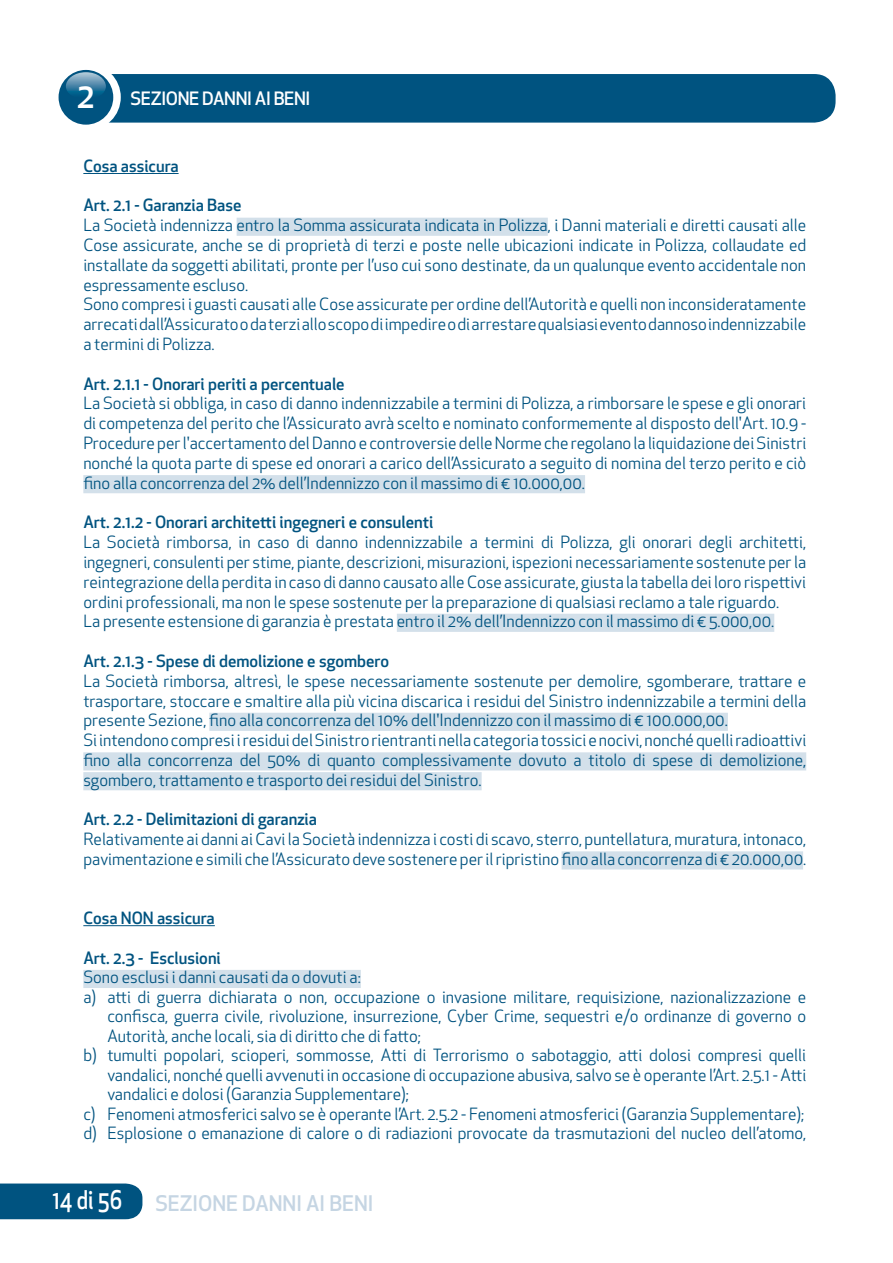
<style>
.page{position:relative;width:893px;height:1263px;background:#fff}
.page>*{position:absolute;margin:0;border:0;box-sizing:border-box;transform-origin:0 0}
.t1{font:500 34.2px "Apex New";color:#fff}
.t2{font:500 25.2px "Apex New";color:#fff;scale:.83 1}
.t3{font:500 21px "Apex New";color:#c5d5e3}
.t4{font:500 18px "Apex New";letter-spacing:-.02em;color:#fff}
.paragrafo_tabulazione{font:16.5px/19.8px "Apex New";color:#005380;text-align:justify}
.t5{font:500 16.5px "Apex New";color:#005380}
</style>
<div class="page">
<div style="left:0;top:1183px;width:142px;height:36px;background:#005380"></div>
<div style="left:68px;top:74px;width:768px;height:49px;background:#005380;border-radius:21px"></div>
<div style="left:54px;top:64px;width:67px;height:67px;background:#fff;border-radius:50%"></div>
<div style="left:59px;top:70px;width:54px;height:55px;background:#005380;border-radius:50%"></div>
<svg style="left:66px;top:72px;width:40px;height:27px"></svg>
<hr style="left:83px;top:173px;width:96px;height:1px;background:#005380">
<div style="left:237px;top:218px;width:311px;height:18px;background:#d3e0ea"></div>
<div style="left:83px;top:475px;width:502px;height:18px;background:#d3e0ea"></div>
<div style="left:397px;top:614px;width:377px;height:18px;background:#d3e0ea"></div>
<div style="left:209px;top:713px;width:519px;height:18px;background:#d3e0ea"></div>
<div style="left:83px;top:752px;width:723px;height:18px;background:#d3e0ea"></div>
<div style="left:83px;top:772px;width:399px;height:18px;background:#d3e0ea"></div>
<div style="left:562px;top:851px;width:241px;height:18px;background:#d3e0ea"></div>
<hr style="left:83px;top:925px;width:132px;height:1px;background:#005380">
<div style="left:83px;top:970px;width:278px;height:18px;background:#d3e0ea"></div>
<p class="t1" style="left:77px;top:72px;width:19px">2</p>
<p class="t4" style="left:131px;top:86px;width:181px">SEZIONE DANNI AI BENI</p>
<p class="t5" style="left:83px;top:155px;width:97px">Cosa assicura</p>
<p class="t5" style="left:83px;top:194px;width:160px">Art. 2.1 - Garanzia Base</p>
<p class="paragrafo_tabulazione" style="left:83px;top:215px;width:724px">La Società indennizza entro la Somma assicurata indicata in Polizza, i Danni materiali e diretti causati alle Cose assicurate, anche se di proprietà di terzi e poste nelle ubicazioni indicate in Polizza, collaudate ed installate da soggetti abilitati, pronte per l’uso cui sono destinate, da un qualunque evento accidentale non espressamente escluso.</p>
<p class="paragrafo_tabulazione" style="left:83px;top:295px;width:724px">Sono compresi i guasti causati alle Cose assicurate per ordine dell’Autorità e quelli non inconsideratamente arrecati dall’Assicurato o da terzi allo scopo di impedire o di arrestare qualsiasi evento dannoso indennizzabile a termini di Polizza.</p>
<p class="t5" style="left:83px;top:373px;width:263px">Art. 2.1.1 - Onorari periti a percentuale</p>
<p class="paragrafo_tabulazione" style="left:83px;top:394px;width:724px">La Società si obbliga, in caso di danno indennizzabile a termini di Polizza, a rimborsare le spese e gli onorari di competenza del perito che l’Assicurato avrà scelto e nominato conformemente al disposto dell'Art. 10.9 - Procedure per l'accertamento del Danno e controversie delle Norme che regolano la liquidazione dei Sinistri nonché la quota parte di spese ed onorari a carico dell’Assicurato a seguito di nomina del terzo perito e ciò fino alla concorrenza del 2% dell’Indennizzo con il massimo di € 10.000,00.</p>
<p class="t5" style="left:83px;top:511px;width:352px">Art. 2.1.2 - Onorari architetti ingegneri e consulenti</p>
<p class="paragrafo_tabulazione" style="left:83px;top:532px;width:724px">La Società rimborsa, in caso di danno indennizzabile a termini di Polizza, gli onorari degli architetti, ingegneri, consulenti per stime, piante, descrizioni, misurazioni, ispezioni necessariamente sostenute per la reintegrazione della perdita in caso di danno causato alle Cose assicurate, giusta la tabella dei loro rispettivi ordini professionali, ma non le spese sostenute per la preparazione di qualsiasi reclamo a tale riguardo.</p>
<p class="paragrafo_tabulazione" style="left:83px;top:611px;width:692px">La presente estensione di garanzia è prestata entro il 2% dell’Indennizzo con il massimo di € 5.000,00.</p>
<p class="t5" style="left:83px;top:650px;width:307px">Art. 2.1.3 - Spese di demolizione e sgombero</p>
<p class="paragrafo_tabulazione" style="left:83px;top:671px;width:724px">La Società rimborsa, altresì, le spese necessariamente sostenute per demolire, sgomberare, trattare e trasportare, stoccare e smaltire alla più vicina discarica i residui del Sinistro indennizzabile a termini della presente Sezione, fino alla concorrenza del 10% dell'Indennizzo con il massimo di € 100.000,00.</p>
<p class="paragrafo_tabulazione" style="left:83px;top:730px;width:724px">Si intendono compresi i residui del Sinistro rientranti nella categoria tossici e nocivi, nonché quelli radioattivi fino alla concorrenza del 50% di quanto complessivamente dovuto a titolo di spese di demolizione, sgombero, trattamento e trasporto dei residui del Sinistro.</p>
<p class="t5" style="left:83px;top:808px;width:235px">Art. 2.2 - Delimitazioni di garanzia</p>
<p class="paragrafo_tabulazione" style="left:83px;top:829px;width:724px">Relativamente ai danni ai Cavi la Società indennizza i costi di scavo, sterro, puntellatura, muratura, intonaco, pavimentazione e simili che l’Assicurato deve sostenere per il ripristino fino alla concorrenza di € 20.000,00.</p>
<p class="t5" style="left:83px;top:907px;width:133px">Cosa NON assicura</p>
<p class="t5" style="left:83px;top:946px;width:139px">Art. 2.3 - Esclusioni</p>
<p class="paragrafo_tabulazione" style="left:83px;top:967px;width:279px">Sono esclusi i danni causati da o dovuti a:</p>
<p class="paragrafo_tabulazione" style="left:107px;top:987px;width:700px;text-indent:-24px">a) atti di guerra dichiarata o non, occupazione o invasione militare, requisizione, nazionalizzazione e confisca, guerra civile, rivoluzione, insurrezione, Cyber Crime, sequestri e/o ordinanze di governo o Autorità, anche locali, sia di diritto che di fatto;</p>
<p class="paragrafo_tabulazione" style="left:107px;top:1046px;width:700px;text-indent:-24px">b) tumulti popolari, scioperi, sommosse, Atti di Terrorismo o sabotaggio, atti dolosi compresi quelli vandalici, nonché quelli avvenuti in occasione di occupazione abusiva, salvo se è operante l’Art. 2.5.1 - Atti vandalici e dolosi (Garanzia Supplementare);</p>
<p class="paragrafo_tabulazione" style="left:83px;top:1104px;width:722px">c) Fenomeni atmosferici salvo se è operante l’Art. 2.5.2 - Fenomeni atmosferici (Garanzia Supplementare);</p>
<p class="paragrafo_tabulazione" style="left:83px;top:1123px;width:724px">d) Esplosione o emanazione di calore o di radiazioni provocate da trasmutazioni del nucleo dell’atomo,</p>
<h2 class="t2" style="left:53px;top:1183px;width:85px">14 di 56</h2>
<p class="t3" style="left:155px;top:1189px;width:220px">SEZIONE DANNI AI BENI</p>
</div>
